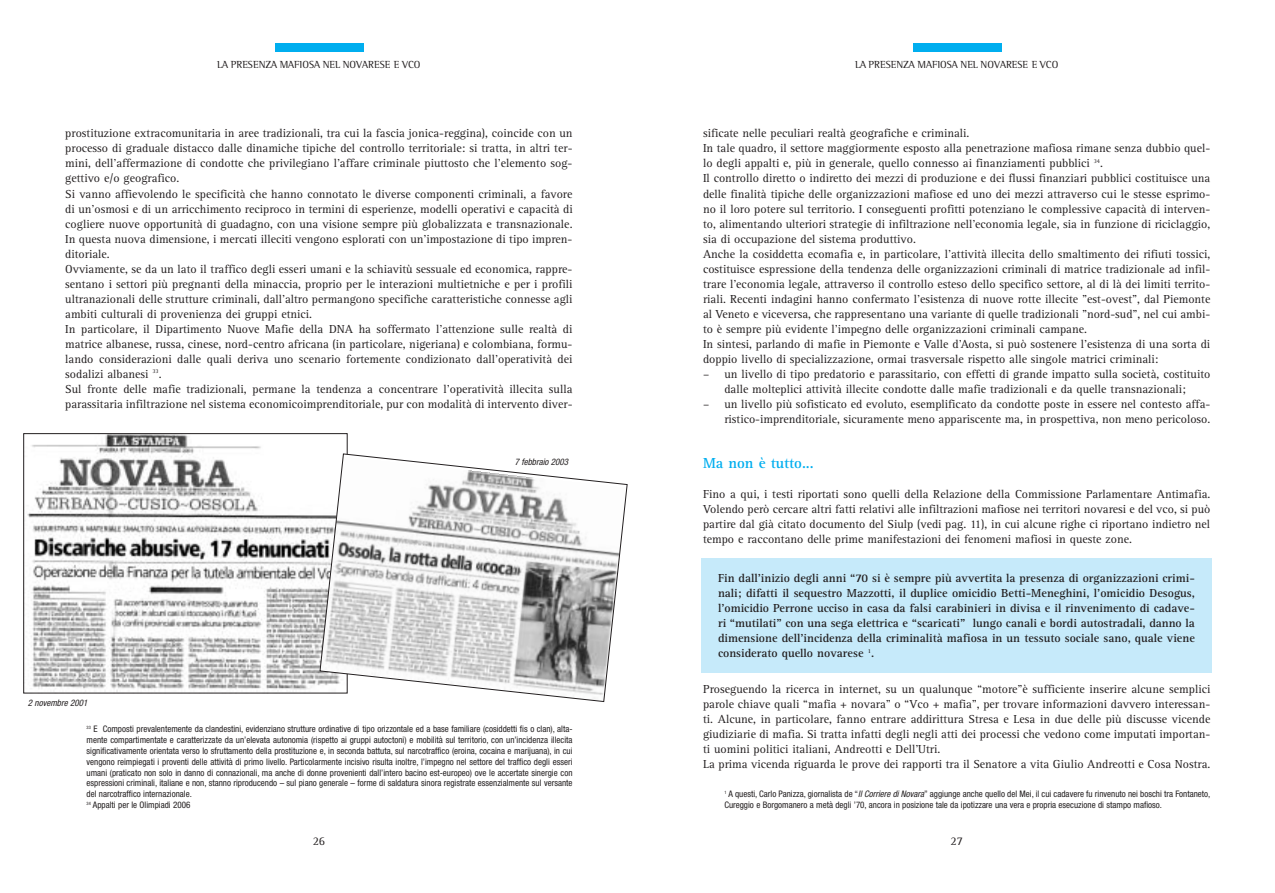
<style>
.page{position:relative;width:1275px;height:893px;background:#fff}
.page>*{position:absolute;margin:0;border:0;box-sizing:border-box;transform-origin:0 0}
.t1{font:700 15px "Rotis Serif";color:#00aeef}
.t2{font:12px/15px "Rotis Serif";color:#231f20}
.t3{font:700 12px/15px "Rotis Serif";color:#231f20;text-align:justify}
.t4{font:12px "Rotis Semi Serif";color:#231f20}
.t5{font:10.5px "Rotis Semi Serif";color:#231f20}
.t6{font:condensed 9px/10.8px "Helvetica Neue";color:#231f20}
.t7{font:italic condensed 9px "Helvetica Neue";color:#231f20}
.s1{font-style:italic}
</style>
<div class="page">
<div style="left:702px;top:558px;width:510px;height:114px;background:#c6eafa"></div>
<div style="left:913px;top:43px;width:88px;height:8px;background:#00aeef"></div>
<div style="left:275px;top:43px;width:88px;height:8px;background:#00aeef"></div>
<img style="left:27px;top:435px;width:292px;height:256px">
<div style="left:23px;top:433px;width:325px;height:260px;border:1px solid #231f20"></div>
<svg style="left:319px;top:453px;width:309px;height:249px"></svg>
<p class="t5" style="left:217px;top:61px;width:205px">LA PRESENZA MAFIOSA NEL NOVARESE E VCO</p>
<p class="t2" style="left:65px;top:127px;width:509px">prostituzione extracomunitaria in aree tradizionali, tra cui la fascia jonica-reggina), coincide con un processo di graduale distacco dalle dinamiche tipiche del controllo territoriale: si tratta, in altri ter&shy;mini, dell’affermazione di condotte che privilegiano l’affare criminale piuttosto che l’elemento sog&shy;gettivo e/o geografico.<br>Si vanno affievolendo le specificità che hanno connotato le diverse componenti criminali, a favore di un’osmosi e di un arricchimento reciproco in termini di esperienze, modelli operativi e capacità di cogliere nuove opportunità di guadagno, con una visione sempre più globalizzata e transnazionale.<br>In questa nuova dimensione, i mercati illeciti vengono esplorati con un’impostazione di tipo impren&shy;ditoriale.<br>Ovviamente, se da un lato il traffico degli esseri umani e la schiavitù sessuale ed economica, rappre&shy;sentano i settori più pregnanti della minaccia, proprio per le interazioni multietniche e per i profili ultranazionali delle strutture criminali, dall’altro permangono specifiche caratteristiche connesse agli ambiti culturali di provenienza dei gruppi etnici.<br>In particolare, il Dipartimento Nuove Mafie della DNA ha soffermato l’attenzione sulle realtà di matrice albanese, russa, cinese, nord-centro africana (in particolare, nigeriana) e colombiana, formu&shy;lando considerazioni dalle quali deriva uno scenario fortemente condizionato dall’operatività dei sodalizi albanesi <sup>33</sup>.<br>Sul fronte delle mafie tradizionali, permane la tendenza a concentrare l’operatività illecita sulla parassitaria infiltrazione nel sistema economicoimprenditoriale, pur con modalità di intervento diver-</p>
<p class="t7" style="left:28px;top:699px;width:61px">2 novembre 2001</p>
<p class="t7" style="left:515px;top:458px;width:55px">7 febbraio 2003</p>
<p class="t6" style="left:87px;top:724px;width:487px"><sup>33</sup> E Composti prevalentemente da clandestini, evidenziano strutture ordinative di tipo orizzontale ed a base familiare (cosiddetti fis o clan), alta&shy;mente compartimentate e caratterizzate da un’elevata autonomia (rispetto ai gruppi autoctoni) e mobilità sul territorio, con un’incidenza illecita significativamente orientata verso lo sfruttamento della prostituzione e, in seconda battuta, sul narcotraffico (eroina, cocaina e marijuana), in cui vengono reimpiegati i proventi delle attività di primo livello. Particolarmente incisivo risulta inoltre, l’impegno nel settore del traffico degli esseri umani (praticato non solo in danno di connazionali, ma anche di donne provenienti dall’intero bacino est-europeo) ove le accertate sinergie con espressioni criminali, italiane e non, stanno riproducendo – sul piano generale – forme di saldatura sinora registrate essenzialmente sul versante del narcotraffico internazionale.<br><sup>34</sup> Appalti per le Olimpiadi 2006</p>
<p class="t4" style="left:313px;top:836px;width:14px">26</p>
<p class="t5" style="left:855px;top:61px;width:205px">LA PRESENZA MAFIOSA NEL NOVARESE E VCO</p>
<p class="t2" style="left:703px;top:127px;width:509px">sificate nelle peculiari realtà geografiche e criminali.<br>In tale quadro, il settore maggiormente esposto alla penetrazione mafiosa rimane senza dubbio quel&shy;lo degli appalti e, più in generale, quello connesso ai finanziamenti pubblici <sup>34</sup>.<br>Il controllo diretto o indiretto dei mezzi di produzione e dei flussi finanziari pubblici costituisce una delle finalità tipiche delle organizzazioni mafiose ed uno dei mezzi attraverso cui le stesse esprimo&shy;no il loro potere sul territorio. I conseguenti profitti potenziano le complessive capacità di interven&shy;to, alimentando ulteriori strategie di infiltrazione nell’economia legale, sia in funzione di riciclaggio, sia di occupazione del sistema produttivo.<br>Anche la cosiddetta ecomafia e, in particolare, l’attività illecita dello smaltimento dei rifiuti tossici, costituisce espressione della tendenza delle organizzazioni criminali di matrice tradizionale ad infil&shy;trare l’economia legale, attraverso il controllo esteso dello specifico settore, al di là dei limiti territo&shy;riali. Recenti indagini hanno confermato l’esistenza di nuove rotte illecite "est-ovest", dal Piemonte al Veneto e viceversa, che rappresentano una variante di quelle tradizionali "nord-sud", nel cui ambi&shy;to è sempre più evidente l’impegno delle organizzazioni criminali campane.<br>In sintesi, parlando di mafie in Piemonte e Valle d’Aosta, si può sostenere l’esistenza di una sorta di doppio livello di specializzazione, ormai trasversale rispetto alle singole matrici criminali:</p>
<p class="t2" style="left:703px;top:367px;width:509px;text-align:center">– un livello di tipo predatorio e parassitario, con effetti di grande impatto sulla società, costituito dalle molteplici attività illecite condotte dalle mafie tradizionali e da quelle transnazionali;</p>
<p class="t2" style="left:703px;top:397px;width:509px;text-align:right">– un livello più sofisticato ed evoluto, esemplificato da condotte poste in essere nel contesto affa&shy;ristico-imprenditoriale, sicuramente meno appariscente ma, in prospettiva, non meno pericoloso.</p>
<p class="t1" style="left:703px;top:457px;width:112px">Ma non è tutto...</p>
<p class="t2" style="left:703px;top:487px;width:509px;text-align:justify">Fino a qui, i testi riportati sono quelli della Relazione della Commissione Parlamentare Antimafia.<br>Volendo però cercare altri fatti relativi alle infiltrazioni mafiose nei territori novaresi e del vco, si può partire dal già citato documento del Siulp (vedi pag. 11), in cui alcune righe ci riportano indietro nel tempo e raccontano delle prime manifestazioni dei fenomeni mafiosi in queste zone.</p>
<p class="t3" style="left:718px;top:571px;width:478px">Fin dall’inizio degli anni “70 si è sempre più avvertita la presenza di organizzazioni crimi&shy;nali; difatti il sequestro Mazzotti, il duplice omicidio Betti-Meneghini, l’omicidio Desogus, l’omicidio Perrone ucciso in casa da falsi carabinieri in divisa e il rinvenimento di cadave&shy;ri “mutilati” con una sega elettrica e “scaricati” lungo canali e bordi autostradali, danno la dimensione dell’incidenza della criminalità mafiosa in un tessuto sociale sano, quale viene considerato quello novarese <sup>1</sup>.</p>
<p class="t2" style="left:703px;top:682px;width:509px">Proseguendo la ricerca in internet, su un qualunque “motore”è sufficiente inserire alcune semplici parole chiave quali “mafia + novara” o “Vco + mafia”, per trovare informazioni davvero interessan&shy;ti. Alcune, in particolare, fanno entrare addirittura Stresa e Lesa in due delle più discusse vicende giudiziarie di mafia. Si tratta infatti degli negli atti dei processi che vedono come imputati importan&shy;ti uomini politici italiani, Andreotti e Dell’Utri.<br>La prima vicenda riguarda le prove dei rapporti tra il Senatore a vita Giulio Andreotti e Cosa Nostra.</p>
<p class="t6" style="left:724px;top:789px;width:487px"><sup>1</sup> A questi, Carlo Panizza, giornalista de “<span class="s1">Il Corriere di Novara</span>” aggiunge anche quello del Mei, il cui cadavere fu rinvenuto nei boschi tra Fontaneto,<br>Cureggio e Borgomanero a metà degli ’70, ancora in posizione tale da ipotizzare una vera e propria esecuzione di stampo mafioso.</p>
<p class="t4" style="left:950px;top:836px;width:14px">27</p>
</div>
